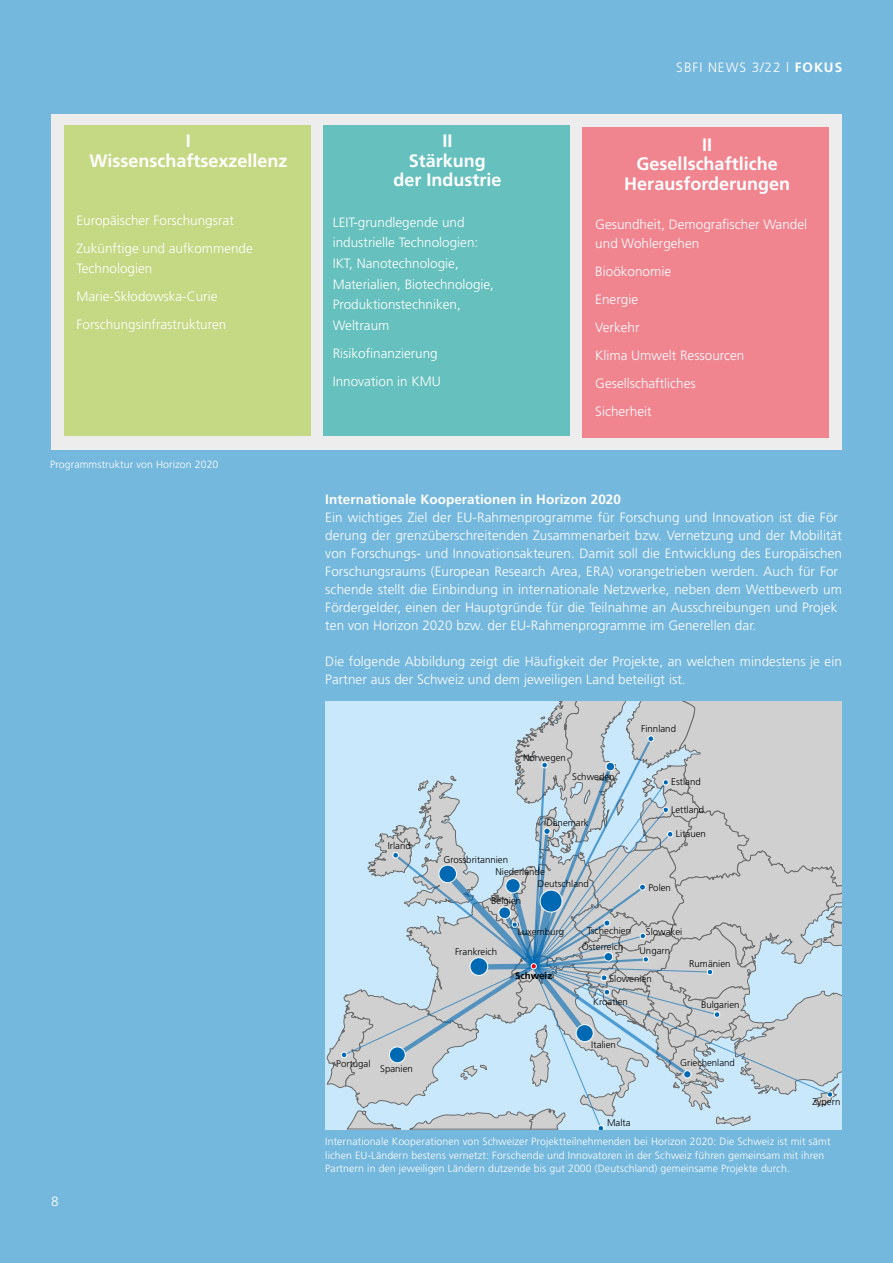
<style>
.page{position:relative;width:893px;height:1263px;background:#75b8dd}
.page>*{position:absolute;margin:0;border:0;box-sizing:border-box;transform-origin:0 0}
.t1{font:700 18px/19.5px "Frutiger LT Std";color:#fff;text-align:center}
.t2{font:300 13.5px/28px "Frutiger LT Std";letter-spacing:.005em;color:#fff}
.t3{font:700 13.5px "Frutiger LT Std";letter-spacing:.005em;color:#fff}
.t4{font:300 13.5px "Frutiger LT Std";letter-spacing:.07em;color:#fff}
.t5{font:300 10.5px/13.5px "Frutiger LT Std";letter-spacing:.01em;color:#fff}
.t6{font:300 9.6px/12.6px "Frutiger LT Std";color:#000}
.t7{font:700 9.6px "Frutiger LT Std";color:#000}
.s1{font-weight:700}
</style>
<div class="page">
<div style="left:51px;top:114px;width:791px;height:335px;background:#ededed"></div>
<div style="left:64px;top:125px;width:246px;height:311px;background:#c5d984"></div>
<div style="left:583px;top:128px;width:246px;height:310px;background:#f08590"></div>
<div style="left:323px;top:125px;width:247px;height:311px;background:#66c1be"></div>
<svg style="left:327px;top:702px;width:515px;height:427px;background:#c1d1db"></svg>
<p class="t1" style="left:89px;top:132px;width:200px">I<br>Wissenschaftsexzellenz</p>
<p class="t2" style="left:77px;top:207px;width:178px">Europäischer Forschungsrat<br>Zukünftige und aufkommende</p>
<p class="t2" style="left:77px;top:254px;width:151px">Technologien<br>Marie-Skłodowska-Curie<br>Forschungsinfrastrukturen</p>
<p class="t5" style="left:50px;top:458px;width:170px">Programmstruktur von Horizon 2020</p>
<p class="t2" style="left:51px;top:1188px;width:9px">8</p>
<p class="t1" style="left:393px;top:132px;width:110px">II<br>Stärkung der Industrie</p>
<p class="t2" style="left:333px;top:212px;width:163px;line-height:20.7px">LEIT-grundlegende und industrielle Technologien:<br>IKT, Nanotechnologie,<br>Materialien, Biotechnologie,<br>Produktionstechniken,<br>Weltraum</p>
<p class="t2" style="left:333px;top:340px;width:110px">Risikofinanzierung<br>Innovation in KMU</p>
<p class="t4" style="left:676px;top:60px;width:167px">SBFI NEWS 3/22 l <span class="s1">FOKUS</span></p>
<p class="t1" style="left:624px;top:135px;width:167px">II<br>Gesellschaftliche<br>Herausforderungen</p>
<p class="t2" style="left:595px;top:215px;width:213px;line-height:19.5px">Gesundheit, Demografischer Wandel und Wohlergehen</p>
<p class="t2" style="left:595px;top:258px;width:151px">Bioökonomie<br>Energie<br>Verkehr<br>Klima Umwelt Ressourcen<br>Gesellschaftliches<br>Sicherheit</p>
<p class="t3" style="left:325px;top:491px;width:297px">Internationale Kooperationen in Horizon 2020</p>
<p class="t2" style="left:325px;top:509px;width:518px;line-height:18px">Ein wichtiges Ziel der EU-Rahmenprogramme für Forschung und Innovation ist die För derung der grenzüberschreitenden Zusammenarbeit bzw. Vernetzung und der Mobilität von Forschungs- und Innovationsakteuren. Damit soll die Entwicklung des Europäischen Forschungsraums (European Research Area, ERA) vorangetrieben werden. Auch für For schende stellt die Einbindung in internationale Netzwerke, neben dem Wettbewerb um Fördergelder, einen der Hauptgründe für die Teilnahme an Ausschreibungen und Projek ten von Horizon 2020 bzw. der EU-Rahmenprogramme im Generellen dar.</p>
<p class="t2" style="left:325px;top:653px;width:518px;line-height:18px">Die folgende Abbildung zeigt die Häufigkeit der Projekte, an welchen mindestens je ein<br>Partner aus der Schweiz und dem jeweiligen Land beteiligt ist.</p>
<p class="t6" style="left:388px;top:840px;width:25px">Irland</p>
<p class="t6" style="left:336px;top:1057px;width:36px">Portugal</p>
<p class="t6" style="left:380px;top:1063px;width:34px">Spanien</p>
<p class="t6" style="left:523px;top:751px;width:44px">Norwegen</p>
<p class="t6" style="left:572px;top:770px;width:44px">Schweden</p>
<p class="t6" style="left:546px;top:816px;width:44px">Dänemark</p>
<p class="t6" style="left:495px;top:853px;width:51px;text-indent:-52px">Grossbritannien<br>Niederlande</p>
<p class="t6" style="left:491px;top:894px;width:32px">Belgien</p>
<p class="t6" style="left:538px;top:877px;width:52px">Deutschland</p>
<p class="t6" style="left:641px;top:723px;width:36px">Finnland</p>
<p class="t6" style="left:671px;top:775px;width:31px">Estland</p>
<p class="t6" style="left:671px;top:803px;width:35px">Lettland</p>
<p class="t6" style="left:676px;top:827px;width:32px">Litauen</p>
<p class="t6" style="left:648px;top:882px;width:24px">Polen</p>
<p class="t6" style="left:455px;top:946px;width:44px">Frankreich</p>
<p class="t6" style="left:518px;top:925px;width:48px">Luxemburg</p>
<p class="t7" style="left:515px;top:970px;width:39px">Schweiz</p>
<p class="t6" style="left:587px;top:925px;width:45px">Tschechien</p>
<p class="t6" style="left:639px;top:921px;width:44px;line-height:19.6px;text-indent:6px">Slowakei<br>Ungarn</p>
<p class="t6" style="left:582px;top:941px;width:43px">Österreich</p>
<p class="t6" style="left:609px;top:972px;width:44px">Slowenien</p>
<p class="t6" style="left:593px;top:995px;width:36px">Kroatien</p>
<p class="t6" style="left:689px;top:957px;width:43px">Rumänien</p>
<p class="t6" style="left:701px;top:998px;width:40px">Bulgarien</p>
<p class="t6" style="left:591px;top:1039px;width:26px">Italien</p>
<p class="t6" style="left:680px;top:1057px;width:56px">Griechenland</p>
<p class="t6" style="left:607px;top:1117px;width:25px">Malta</p>
<p class="t6" style="left:812px;top:1096px;width:30px">Zypern</p>
<p class="t5" style="left:325px;top:1135px;width:507px">Internationale Kooperationen von Schweizer Projektteilnehmenden bei Horizon 2020: Die Schweiz ist mit sämt lichen EU-Ländern bestens vernetzt: Forschende und Innovatoren in der Schweiz führen gemeinsam mit ihren<br>Partnern in den jeweiligen Ländern dutzende bis gut 2000 (Deutschland) gemeinsame Projekte durch.</p>
</div>
